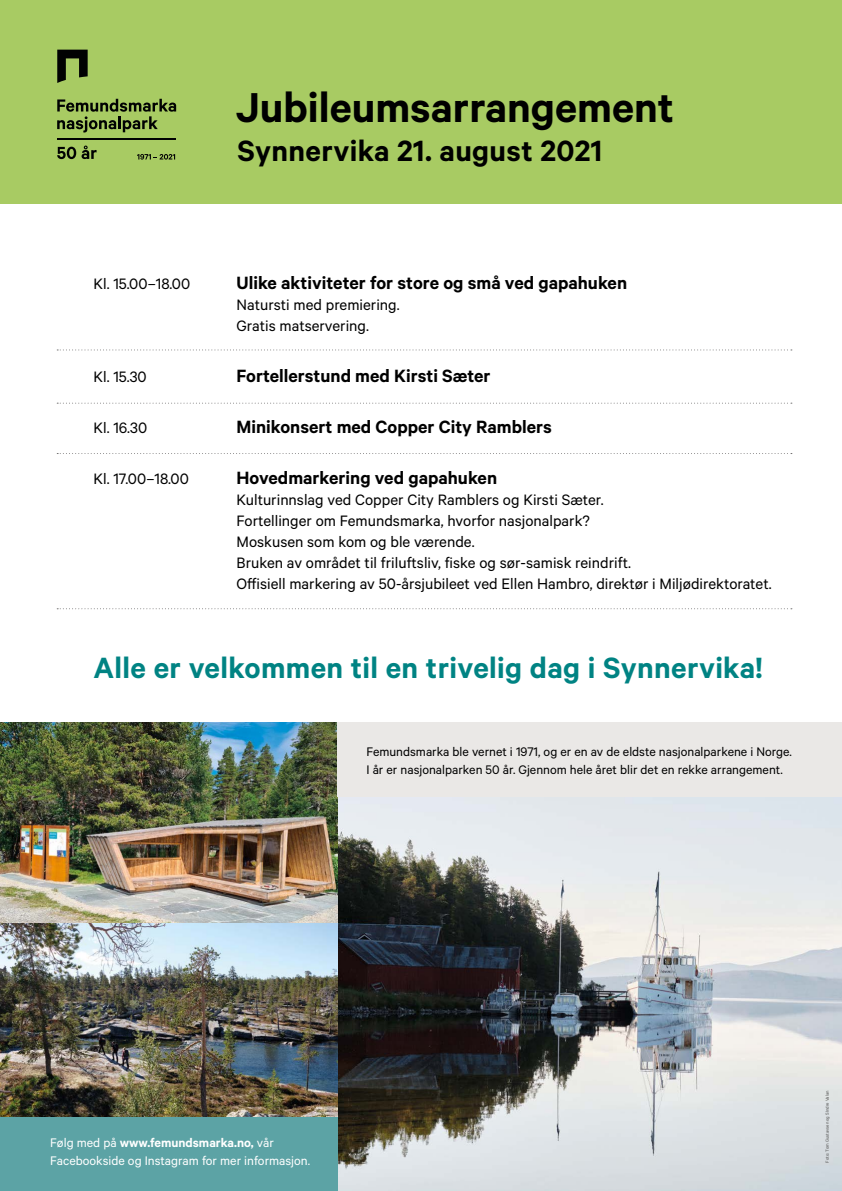
<style>
.page{position:relative;width:842px;height:1191px;background:#fff}
.page>*{position:absolute;margin:0;border:0;box-sizing:border-box;transform-origin:0 0}
.t1{font:600 47px "Calibre";color:#000}
.t2{font:600 33px "Calibre";letter-spacing:.01em;color:#008383}
.t3{font:600 33px "Calibre";letter-spacing:.01em;color:#000}
.t4{font:600 20px "Calibre";color:#000}
.t5{font:17px/21px "Calibre";color:#000}
.t6{font:14px/18px "Calibre";color:#000}
.t7{font:14px/18px "Calibre";color:#fff}
.t8{font:5px "Calibre";color:#575756}
.s1{font-weight:600}
</style>
<div class="page">
<div style="left:0;top:0;width:842px;height:204px;background:#a8cb63"></div>
<hr style="left:57px;top:138px;width:119px;height:2px;background:#010202">
<svg style="left:57px;top:50px;width:31px;height:33px"></svg>
<svg style="left:57px;top:147px;width:19px;height:12px"></svg>
<svg style="left:82px;top:146px;width:15px;height:13px"></svg>
<svg style="left:137px;top:154px;width:38px;height:6px"></svg>
<svg style="left:57px;top:99px;width:119px;height:33px"></svg>
<img style="left:338px;top:797px;width:504px;height:394px">
<img style="left:0;top:722px;width:338px;height:395px">
<svg style="left:57px;top:349px;width:735px;height:1px"></svg>
<svg style="left:57px;top:403px;width:735px;height:1px"></svg>
<svg style="left:57px;top:453px;width:735px;height:1px"></svg>
<div style="left:338px;top:722px;width:504px;height:75px;background:#eae8e6"></div>
<div style="left:0;top:1117px;width:338px;height:74px;background:#5ca3a5"></div>
<svg style="left:57px;top:608px;width:735px;height:1px"></svg>
<h1 class="t1" style="left:236px;top:79px;width:440px">Jubileumsarrangement</h1>
<h2 class="t3" style="left:238px;top:131px;width:366px">Synnervika 21. august 2021</h2>
<p class="t5" style="left:94px;top:272px;width:98px">Kl. 15.00–18.00</p>
<p class="t4" style="left:237px;top:270px;width:392px">Ulike aktiviteter for store og små ved gapahuken</p>
<p class="t5" style="left:237px;top:293px;width:165px">Natursti med premiering.<br>Gratis matservering.</p>
<p class="t5" style="left:94px;top:365px;width:55px">Kl. 15.30</p>
<p class="t4" style="left:237px;top:363px;width:256px">Fortellerstund med Kirsti Sæter</p>
<p class="t5" style="left:94px;top:416px;width:55px">Kl. 16.30</p>
<p class="t4" style="left:237px;top:414px;width:317px">Minikonsert med Copper City Ramblers</p>
<p class="t5" style="left:94px;top:467px;width:97px">Kl. 17.00–18.00</p>
<p class="t4" style="left:237px;top:465px;width:262px">Hovedmarkering ved gapahuken</p>
<p class="t5" style="left:237px;top:488px;width:537px">Kulturinnslag ved Copper City Ramblers og Kirsti Sæter.<br>Fortellinger om Femundsmarka, hvorfor nasjonalpark?<br>Moskusen som kom og ble værende.<br>Bruken av området til friluftsliv, fiske og sør-samisk reindrift.<br>Offisiell markering av 50-årsjubileet ved Ellen Hambro, direktør i Miljødirektoratet.</p>
<h2 class="t2" style="left:94px;top:647px;width:670px">Alle er velkommen til en trivelig dag i Synnervika!</h2>
<p class="t6" style="left:366px;top:741px;width:427px">Femundsmarka ble vernet i 1971, og er en av de eldste nasjonalparkene i Norge.<br>I år er nasjonalparken 50 år. Gjennom hele året blir det en rekke arrangement.</p>
<p class="t7" style="left:50px;top:1133px;width:261px">Følg med på <span class="s1">www.femundsmarka.no,</span> vår<br>Facebookside og Instagram for mer informasjon.</p>
<p class="t8" style="left:824px;top:1162px;width:73px;rotate:-90deg">Foto: Tom Gustavsen og SIndre Valan</p>
</div>
